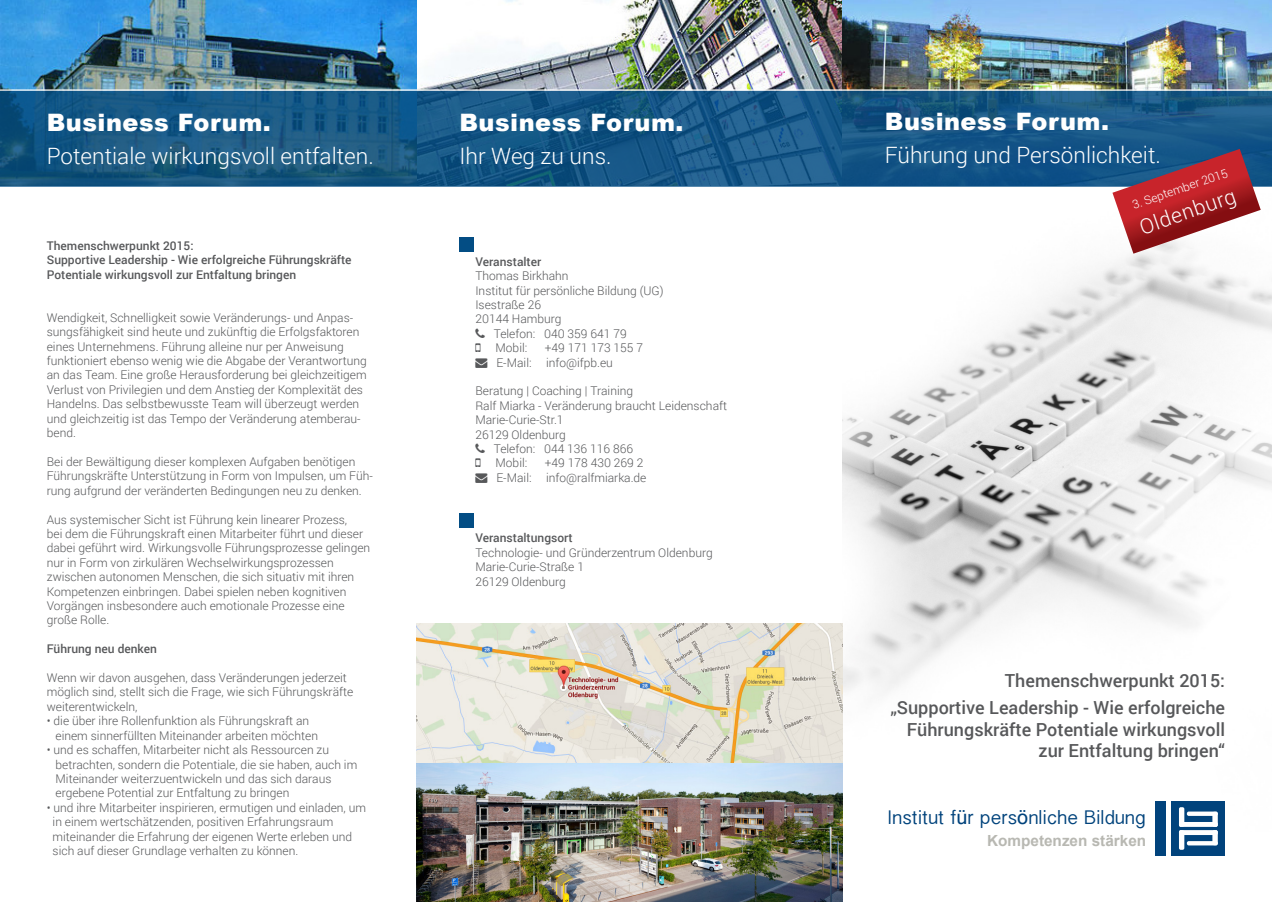
<style>
.page{position:relative;width:1272px;height:902px;background:#fff}
.page>*{position:absolute;margin:0;border:0;box-sizing:border-box;transform-origin:0 0}
.t1{font:900 24px "Arial";letter-spacing:.02em;color:#fff}
.t2{font:300 22.5px "Roboto";color:#fff}
.t3{font:300 21px "Roboto";color:#fff}
.t4{font:19.8px "Malayalam Sangam MN";color:#01437c}
.t5{font:500 18px/21.6px "Roboto";color:#57585a;text-align:right}
.t6{font:700 15.3px "Arial";color:#b8b8b2}
.t7{font:300 12px/14.4px "Roboto";color:#57585a}
.t8{font:500 12px/14.4px "Roboto";color:#57585a}
.t9{font:300 12px "Roboto";color:#fff}
.s1{font-family:"Microsoft Sans Serif"}
</style>
<div class="page">
<img style="left:0;top:0;width:1271px;height:89px">
<img style="left:842px;top:208px;width:429px;height:623px">
<div style="left:1154px;top:800px;width:11px;height:55px;background:#01437c"></div>
<div style="left:1171px;top:801px;width:54px;height:54px;background:#01437c"></div>
<div style="left:1178px;top:807px;width:6px;height:19px;background:#fff;border-radius:2px"></div>
<div style="left:1178px;top:821px;width:39px;height:5px;background:#fff;border-radius:2px"></div>
<div style="left:1212px;top:811px;width:5px;height:15px;background:#fff;border-radius:2px"></div>
<svg style="left:1186px;top:811px;width:31px;height:4px"></svg>
<div style="left:1178px;top:830px;width:6px;height:19px;background:#fff;border-radius:2px"></div>
<div style="left:1178px;top:830px;width:39px;height:5px;background:#fff;border-radius:2px"></div>
<div style="left:1212px;top:830px;width:5px;height:15px;background:#fff;border-radius:2px"></div>
<svg style="left:1186px;top:841px;width:31px;height:4px"></svg>
<svg style="left:0;top:89px;width:1271px;height:98px;background:#1b5a86"></svg>
<svg style="left:1112px;top:149px;width:148px;height:105px"></svg>
<div style="left:459px;top:237px;width:15px;height:14px;background:#034d84"></div>
<div style="left:459px;top:513px;width:15px;height:15px;background:#034d84"></div>
<img style="left:417px;top:623px;width:425px;height:278px">
<p class="t1" style="left:47px;top:105px;width:226px">Business Forum.</p>
<p class="t2" style="left:47px;top:140px;width:328px">Potentiale wirkungsvoll entfalten.</p>
<p class="t8" style="left:47px;top:238px;width:148px">Themenschwerpunkt 2015:</p>
<p class="t8" style="left:47px;top:252px;width:306px">Supportive Leadership - Wie erfolgreiche Führungskräfte<br>Potentiale wirkungsvoll zur Entfaltung bringen</p>
<p class="t7" style="left:47px;top:310px;width:322px">Wendigkeit, Schnelligkeit sowie Veränderungs- und Anpas&shy;sungsfähigkeit sind heute und zukünftig die Erfolgsfaktoren eines Unternehmens. Führung alleine nur per Anweisung funktioniert ebenso wenig wie die Abgabe der Verantwortung an das Team. Eine große Herausforderung bei gleichzeitigem Verlust von Privilegien und dem Anstieg der Komplexität des Handelns. Das selbstbewusste Team will überzeugt werden und gleichzeitig ist das Tempo der Veränderung atemberau&shy;bend.</p>
<p class="t7" style="left:47px;top:454px;width:327px">Bei der Bewältigung dieser komplexen Aufgaben benötigen<br>Fü hrungskräfte Unterstützung in Form von Impulsen, um Füh&shy;rung aufgrund der veränderten Bedingungen neu zu denken.</p>
<p class="t7" style="left:47px;top:511px;width:325px">Aus systemischer Sicht ist Führung kein linearer Prozess,<br>bei dem die Führungskraft einen Mitarbeiter führt und dieser dabei geführt wird. Wirkungsvolle Führungsprozesse gelingen nur in Form von zirkulären Wechselwirkungsprozessen zwischen autonomen Menschen, die sich situativ mit ihren Kompetenzen einbringen. Dabei spielen neben kognitiven Vorgängen insbesondere auch emotionale Prozesse eine große Rolle.</p>
<p class="t8" style="left:47px;top:641px;width:112px">Führung neu denken</p>
<p class="t7" style="left:47px;top:670px;width:308px">Wenn wir davon ausgehen, dass Veränderungen jederzeit möglich sind, stellt sich die Frage, wie sich Führungskräfte weiterentwickeln,</p>
<p class="t7" style="left:56px;top:713px;width:264px;text-indent:-9px">• die über ihre Rollenfunktion als Führungskraft an einem sinnerfüllten Miteinander arbeiten möchten</p>
<p class="t7" style="left:47px;top:742px;width:284px">• und es schaffen, Mitarbeiter nicht als Ressourcen zu</p>
<p class="t7" style="left:56px;top:756px;width:303px">betrachten, sondern die Potentiale, die sie haben, auch im</p>
<p class="t7" style="left:56px;top:771px;width:277px">Miteinander weiterzuentwickeln und das sich daraus</p>
<p class="t7" style="left:56px;top:785px;width:235px">ergebene Potential zur Entfaltung zu bringen</p>
<p class="t7" style="left:47px;top:799px;width:321px">• und ihre Mitarbeiter inspirieren, ermutigen und einladen, um</p>
<p class="t7" style="left:53px;top:814px;width:282px">in einem wertschätzenden, positiven Erfahrungsraum</p>
<p class="t7" style="left:53px;top:828px;width:301px">miteinander die Erfahrung der eigenen Werte erleben und</p>
<p class="t7" style="left:53px;top:843px;width:247px">sich auf dieser Grundlage verhalten zu können.</p>
<p class="t1" style="left:459px;top:105px;width:226px">Business Forum.</p>
<p class="t2" style="left:459px;top:140px;width:154px">Ihr Weg zu uns.</p>
<p class="t8" style="left:475px;top:254px;width:67px">Veranstalter</p>
<p class="t7" style="left:475px;top:268px;width:95px">Thomas Birkhahn</p>
<p class="t7" style="left:475px;top:283px;width:190px">Institut für persönliche Bildung (UG)</p>
<p class="t7" style="left:475px;top:297px;width:67px">Isestraße 26</p>
<p class="t7" style="left:475px;top:311px;width:88px">20144 Hamburg</p>
<p class="t7" style="left:494px;top:326px;width:134px">Telefon: 040 359 641 79</p>
<p class="t7" style="left:495px;top:340px;width:33px">Mobil:</p>
<p class="t7" style="left:545px;top:340px;width:100px">+49 171 173 155 7</p>
<p class="t7" style="left:475px;top:355px;width:139px">→ E-Mail: info@ifpb.eu</p>
<p class="t7" style="left:475px;top:383px;width:159px">Beratung | Coaching | Training</p>
<p class="t7" style="left:475px;top:398px;width:253px">Ralf Miarka - Veränderung braucht Leidenschaft</p>
<p class="t7" style="left:475px;top:412px;width:90px">Marie-Curie-Str.1</p>
<p class="t7" style="left:475px;top:427px;width:92px">26129 Oldenburg</p>
<p class="t7" style="left:494px;top:441px;width:141px">Telefon: 044 136 116 866</p>
<p class="t7" style="left:495px;top:455px;width:33px">Mobil:</p>
<p class="t7" style="left:545px;top:455px;width:100px">+49 178 430 269 2</p>
<p class="t7" style="left:475px;top:470px;width:172px">→ E-Mail: info@ralfmiarka.de</p>
<p class="t8" style="left:475px;top:530px;width:99px">Veranstaltungsort</p>
<p class="t7" style="left:475px;top:544px;width:239px">Technologie- und Gründerzentrum Oldenburg</p>
<p class="t7" style="left:475px;top:559px;width:110px">Marie-Curie-Straße 1</p>
<p class="t7" style="left:475px;top:573px;width:92px">26129 Oldenburg</p>
<p class="t1" style="left:884px;top:104px;width:226px">Business Forum.</p>
<p class="t2" style="left:884px;top:139px;width:277px">Führung und Persönlichkeit.</p>
<p class="t9" style="left:1129px;top:197px;width:102px;rotate:-19deg">3. September 2015</p>
<p class="t3" style="left:1135px;top:214px;width:102px;rotate:-19deg">Oldenburg</p>
<p class="t5" style="left:1004px;top:669px;width:222px">Themenschwerpunkt 2015:</p>
<p class="t5" style="left:890px;top:696px;width:336px">„Supportive Leadership - Wie erfolgreiche<br>Führungskräfte Potentiale wirkungsvoll</p>
<p class="t5" style="left:1038px;top:739px;width:188px">zur Entfaltung bringen“</p>
<p class="t4" style="left:887px;top:807px;width:260px">Institut f<span class="s1">ü</span>r pers<span class="s1">ö</span>nliche Bildung</p>
<p class="t6" style="left:987px;top:830px;width:161px">Kompetenzen stärken</p>
</div>
